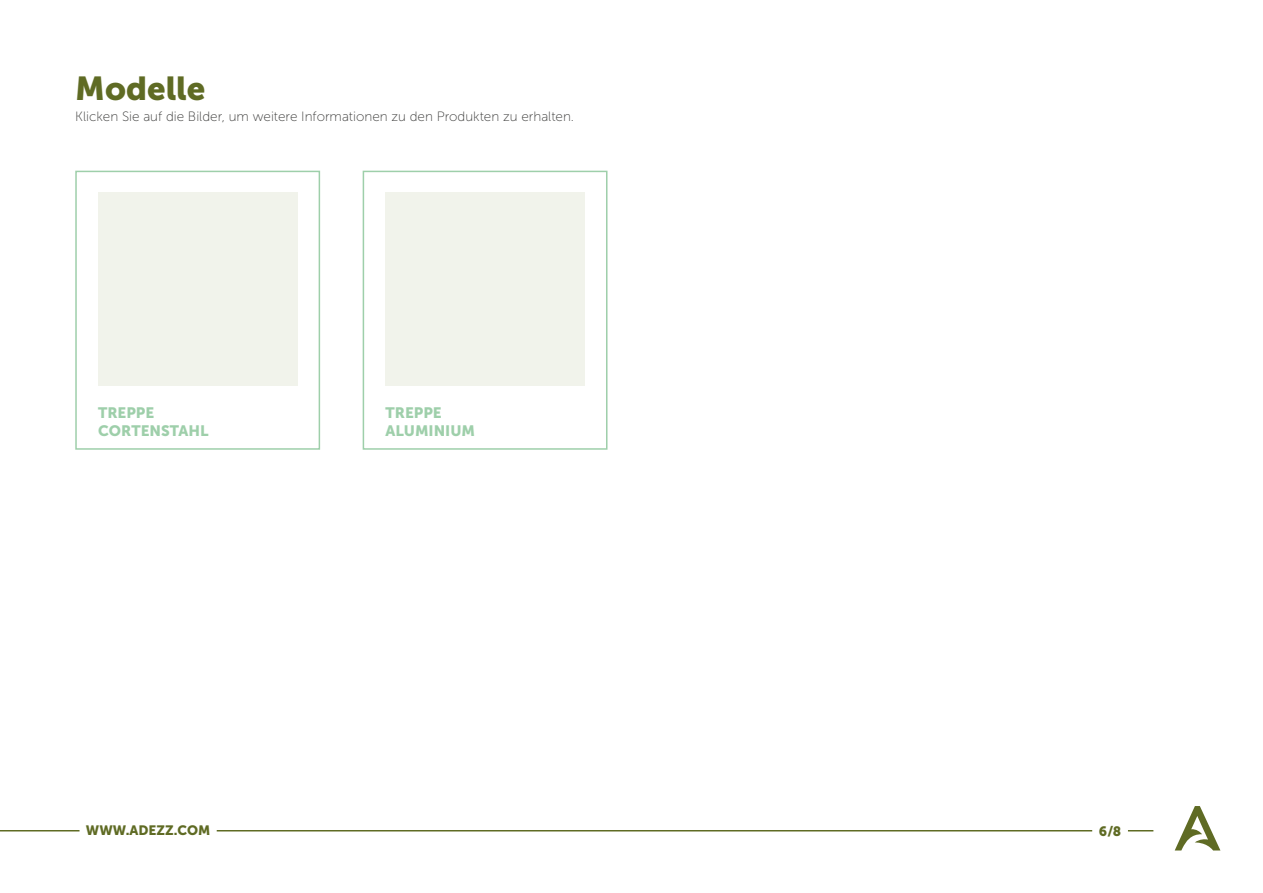
<style>
.page{position:relative;width:1263px;height:893px;background:#fff}
.page>*{position:absolute;margin:0;border:0;box-sizing:border-box;transform-origin:0 0}
.t1{font:33px "Museo Sans 900";color:#5f6b24}
.t2{font:15px/18px "Museo Sans 900";color:#9ecfaa}
.t3{font:13.5px "Museo Sans 100";color:#3c3c3b}
.t4{font:13.5px "Museo Sans 900";color:#5f6b24}
</style>
<div class="page">
<svg style="left:1175px;top:806px;width:45px;height:44px"></svg>
<svg style="left:1128px;top:830px;width:25px;height:1px"></svg>
<hr style="left:0;top:830px;width:80px;height:1px;background:#5f6b24">
<hr style="left:217px;top:830px;width:875px;height:1px;background:#5f6b24">
<div style="left:98px;top:192px;width:199px;height:193px;background:#f1f3eb"></div>
<div style="left:385px;top:192px;width:200px;height:193px;background:#f1f3eb"></div>
<div style="left:75px;top:171px;width:245px;height:279px;border:2px solid #9ecfaa"></div>
<div style="left:363px;top:171px;width:244px;height:279px;border:2px solid #9ecfaa"></div>
<h1 class="t1" style="left:75px;top:70px;width:132px">Modelle</h1>
<p class="t3" style="left:75px;top:109px;width:500px">Klicken Sie auf die Bilder, um weitere Informationen zu den Produkten zu erhalten.</p>
<p class="t2" style="left:98px;top:403px;width:112px">TREPPE<br>CORTENSTAHL</p>
<p class="t2" style="left:385px;top:403px;width:91px">TREPPE<br>ALUMINIUM</p>
<p class="t4" style="left:86px;top:823px;width:126px">WWW.ADEZZ.COM</p>
<p class="t4" style="left:1099px;top:823px;width:24px">6/8</p>
</div>
